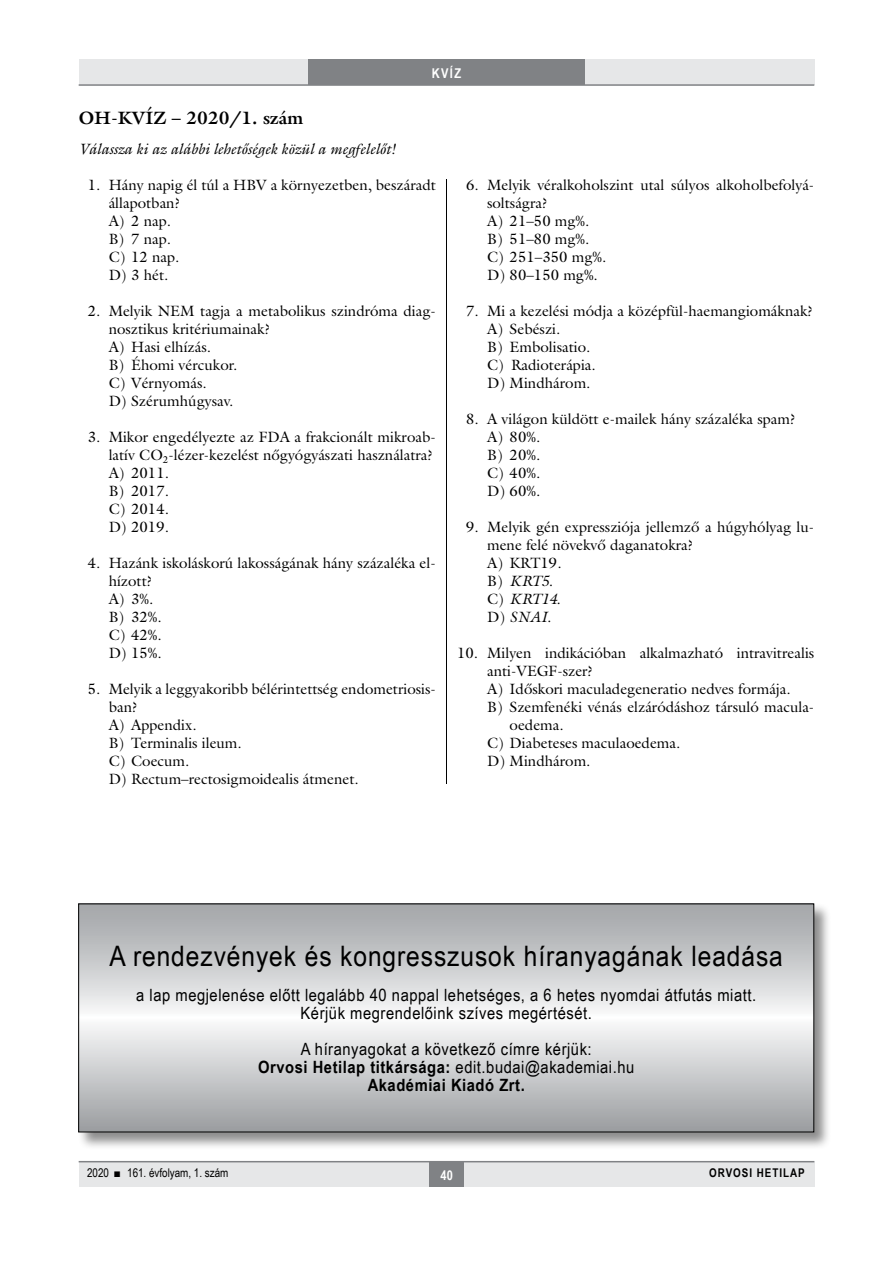
<style>
.page{position:relative;width:893px;height:1263px;background:#fff}
.page>*{position:absolute;margin:0;border:0;box-sizing:border-box;transform-origin:0 0}
.Rendezvenyek{font:28.2px "Arial Narrow";letter-spacing:.03em;color:#000;scale:1.06 1}
.alcimbold{font:700 18px "Galliard Reg";color:#000}
.Rendezvenyek-2{font:16.95px "Arial Narrow";letter-spacing:.03em;color:#000;scale:1.06 1}
.Rendezvenyek-3{font:700 16.95px "Arial Narrow";letter-spacing:.03em;color:#000;scale:1.06 1}
.oh-kviz{font:15px/18px "Galliard Reg";color:#000}
.Body_tompa{font:italic 15px "Galliard Reg";color:#000}
.oh-kviz-2{font:italic 15px "Galliard Reg";color:#000}
.t1{font:700 13.5px "Arial Narrow";letter-spacing:.1em;color:#fff}
.t2{font:12px "Arial Narrow";color:#000}
.t3{font:700 12px "Arial Narrow";letter-spacing:.08em;color:#000}
.s1{font-style:normal}
.s2{font-weight:400}
</style>
<div class="page">
<div style="left:79px;top:1161px;width:735px;height:25px;background:#e6e7e8"></div>
<hr style="left:79px;top:1161px;width:735px;height:1px;background:#808285">
<div style="left:430px;top:1161px;width:34px;height:25px;background:#808285"></div>
<div style="left:79px;top:60px;width:735px;height:25px;background:#e6e7e8"></div>
<div style="left:308px;top:60px;width:277px;height:25px;background:#808285"></div>
<hr style="left:79px;top:84px;width:735px;height:2px;background:#808285">
<hr style="left:446px;top:111px;width:1px;height:1026px;background:#000">
<div style="left:79px;top:784px;width:735px;height:353px;background:#fff"></div>
<div style="left:78px;top:903px;width:754px;height:247px;background:#000;opacity:.45"></div>
<svg style="left:80px;top:906px;width:732px;height:224px;background:#cbccce"></svg>
<p class="t1" style="left:432px;top:63px;width:31px">KVÍZ</p>
<p class="alcimbold" style="left:79px;top:106px;width:226px">OH-KVÍZ – 2020/1. szám</p>
<p class="Body_tompa" style="left:79px;top:139px;width:319px">Válassza ki az alábbi lehetőségek közül a megfelelőt!</p>
<p class="oh-kviz" style="left:109px;top:175px;width:329px;text-indent:-21px">1. Hány napig él túl a HBV a környezetben, beszáradt állapotban?</p>
<p class="oh-kviz" style="left:109px;top:211px;width:64px">A) 2 nap.</p>
<p class="oh-kviz" style="left:109px;top:229px;width:64px">B) 7 nap.</p>
<p class="oh-kviz" style="left:109px;top:247px;width:72px">C) 12 nap.</p>
<p class="oh-kviz" style="left:109px;top:265px;width:61px">D) 3 hét.</p>
<p class="oh-kviz" style="left:109px;top:301px;width:329px;text-indent:-21px">2. Melyik NEM tagja a metabolikus szindróma diag&shy;nosztikus kritériumainak?</p>
<p class="oh-kviz" style="left:109px;top:337px;width:104px">A) Hasi elhízás.</p>
<p class="oh-kviz" style="left:109px;top:355px;width:130px">B) Éhomi vércukor.</p>
<p class="oh-kviz" style="left:109px;top:373px;width:100px">C) Vérnyomás.</p>
<p class="oh-kviz" style="left:109px;top:391px;width:126px">D) Szérumhúgysav.</p>
<p class="oh-kviz" style="left:88px;top:427px;width:350px;text-align:right">3. Mikor engedélyezte az FDA a frakcionált mikroab&shy;latív CO<sub>2</sub>-lézer-kezelést nőgyógyászati használatra?</p>
<p class="oh-kviz" style="left:109px;top:463px;width:62px">A) 2011.</p>
<p class="oh-kviz" style="left:109px;top:481px;width:62px">B) 2017.</p>
<p class="oh-kviz" style="left:109px;top:499px;width:62px">C) 2014.</p>
<p class="oh-kviz" style="left:109px;top:517px;width:62px">D) 2019.</p>
<p class="oh-kviz" style="left:109px;top:553px;width:329px;text-indent:-21px">4. Hazánk iskoláskorú lakosságának hány százaléka el&shy;hízott?</p>
<p class="oh-kviz" style="left:109px;top:589px;width:46px">A) 3%.</p>
<p class="oh-kviz" style="left:109px;top:607px;width:55px">B) 32%.</p>
<p class="oh-kviz" style="left:109px;top:625px;width:55px">C) 42%.</p>
<p class="oh-kviz" style="left:109px;top:643px;width:55px">D) 15%.</p>
<p class="oh-kviz" style="left:109px;top:679px;width:329px;text-indent:-21px">5. Melyik a leggyakoribb bélérintettség endometriosis&shy;ban?</p>
<p class="oh-kviz" style="left:109px;top:715px;width:89px">A) Appendix.</p>
<p class="oh-kviz" style="left:109px;top:733px;width:135px">B) Terminalis ileum.</p>
<p class="oh-kviz" style="left:109px;top:751px;width:82px">C) Coecum.</p>
<p class="oh-kviz" style="left:109px;top:769px;width:252px">D) Rectum–rectosigmoidealis átmenet.</p>
<p class="oh-kviz" style="left:487px;top:175px;width:329px;text-indent:-21px">6. Melyik véralkoholszint utal súlyos alkoholbefolyá&shy;soltságra?</p>
<p class="oh-kviz" style="left:487px;top:211px;width:104px">A) 21–50 mg%.</p>
<p class="oh-kviz" style="left:487px;top:229px;width:104px">B) 51–80 mg%.</p>
<p class="oh-kviz" style="left:487px;top:247px;width:121px">C) 251–350 mg%.</p>
<p class="oh-kviz" style="left:487px;top:265px;width:112px">D) 80–150 mg%.</p>
<p class="oh-kviz" style="left:466px;top:301px;width:348px">7. Mi a kezelési módja a középfül-haemangiomáknak?</p>
<p class="oh-kviz" style="left:487px;top:319px;width:75px">A) Sebészi.</p>
<p class="oh-kviz" style="left:487px;top:337px;width:105px">B) Embolisatio.</p>
<p class="oh-kviz" style="left:487px;top:355px;width:110px">C) Radioterápia.</p>
<p class="oh-kviz" style="left:487px;top:373px;width:105px">D) Mindhárom.</p>
<p class="oh-kviz" style="left:466px;top:409px;width:331px">8. A világon küldött e-mailek hány százaléka spam?</p>
<p class="oh-kviz" style="left:487px;top:427px;width:55px">A) 80%.</p>
<p class="oh-kviz" style="left:487px;top:445px;width:55px">B) 20%.</p>
<p class="oh-kviz" style="left:487px;top:463px;width:55px">C) 40%.</p>
<p class="oh-kviz" style="left:487px;top:481px;width:55px">D) 60%.</p>
<p class="oh-kviz" style="left:487px;top:517px;width:329px;text-indent:-21px">9. Melyik gén expressziója jellemző a húgyhólyag lu&shy;mene felé növekvő daganatokra?</p>
<p class="oh-kviz" style="left:487px;top:553px;width:76px">A) KRT19.</p>
<p class="oh-kviz-2" style="left:487px;top:571px;width:67px"><span class="s1">B)</span> KRT5.</p>
<p class="oh-kviz-2" style="left:487px;top:589px;width:75px"><span class="s1">C)</span> KRT14.</p>
<p class="oh-kviz-2" style="left:487px;top:607px;width:65px"><span class="s1">D)</span> SNAI.</p>
<p class="oh-kviz" style="left:487px;top:643px;width:329px;text-indent:-30px">10. Milyen indikációban alkalmazható intravitrealis anti-VEGF-szer?</p>
<p class="oh-kviz" style="left:487px;top:679px;width:305px">A) Időskori maculadegeneratio nedves formája.</p>
<p class="oh-kviz" style="left:510px;top:697px;width:306px;text-indent:-22px">B) Szemfenéki vénás elzáródáshoz társuló macula&shy;oedema.</p>
<p class="oh-kviz" style="left:487px;top:733px;width:195px">C) Diabeteses maculaoedema.</p>
<p class="oh-kviz" style="left:487px;top:751px;width:105px">D) Mindhárom.</p>
<p class="Rendezvenyek" style="left:109px;top:935px;width:637px">A rendezvények és kongresszusok híranyagának leadása</p>
<p class="Rendezvenyek-2" style="left:136px;top:982px;width:586px">a lap megjelenése előtt legalább 40 nappal lehetséges, a 6 hetes nyomdai átfutás miatt.</p>
<p class="Rendezvenyek-2" style="left:301px;top:1000px;width:276px">Kérjük megrendelőink szíves megértését.</p>
<p class="Rendezvenyek-2" style="left:301px;top:1036px;width:276px">A híranyagokat a következő címre kérjük:</p>
<p class="Rendezvenyek-3" style="left:258px;top:1054px;width:356px">Orvosi Hetilap titkársága: <span class="s2">edit.budai@akademiai.hu</span></p>
<p class="Rendezvenyek-3" style="left:368px;top:1072px;width:150px">Akadémiai Kiadó Zrt.</p>
<p class="t2" style="left:87px;top:1164px;width:143px">2020 ■ 161. évfolyam, 1. szám</p>
<p class="t1" style="left:441px;top:1165px;width:14px">40</p>
<p class="t3" style="left:709px;top:1164px;width:97px">ORVOSI HETILAP</p>
</div>
